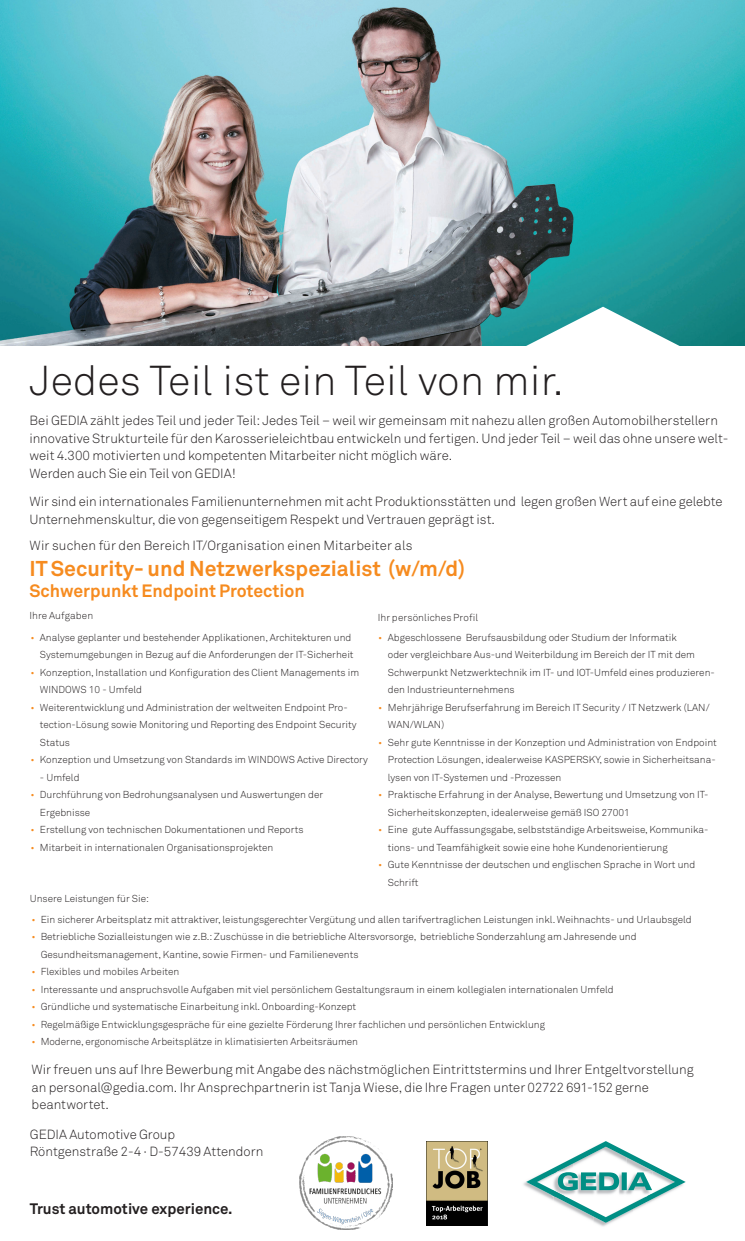
<style>
.page{position:relative;width:745px;height:1241px;background:#fff}
.page>*{position:absolute;margin:0;border:0;box-sizing:border-box;transform-origin:0 0}
.t1{font:300 41.25px "Akkurat Std";letter-spacing:.005em;color:#231f20}
.Impressum_Light-7_5p{font:700 21.25px "Akkurat Std";color:#f68b1f}
.Impressum_Light-7_5p-2{font:700 17.62px "Akkurat Std";color:#f68b1f}
.t2{font:700 15px "Akkurat Std";color:#231f20}
.Impressum_Light-7_5p-3{font:300 13.12px/17.5px "Akkurat Std";letter-spacing:-.005em;color:#231f20}
.Impressum_Light-7_5p-4{font:300 10px/17.5px "Akkurat Std";color:#231f20}
.t3{font:300 10px "Akkurat Std";color:#f68b1f}
</style>
<div class="page">
<img style="left:0;top:0;width:744px;height:345px">
<svg style="left:521px;top:306px;width:162px;height:40px"></svg>
<img style="left:594px;top:1222px;width:18px;height:5px">
<svg style="left:526px;top:1141px;width:159px;height:81px"></svg>
<img style="left:426px;top:1141px;width:61px;height:84px">
<img style="left:300px;top:1136px;width:92px;height:92px">
<p class="t1" style="left:30px;top:356px;width:535px">Jedes Teil ist ein Teil von mir.</p>
<p class="Impressum_Light-7_5p-3" style="left:30px;top:412px;width:700px">Bei GEDIA zählt jedes Teil und jeder Teil: Jedes Teil – weil wir gemeinsam mit nahezu allen großen Automobilherstellern innovative Strukturteile für den Karosserieleichtbau entwickeln und fertigen. Und jeder Teil – weil das ohne unsere welt&shy;weit 4.300 motivierten und kompetenten Mitarbeiter nicht möglich wäre.</p>
<p class="Impressum_Light-7_5p-3" style="left:30px;top:464px;width:208px">Werden auch Sie ein Teil von GEDIA!</p>
<p class="Impressum_Light-7_5p-3" style="left:30px;top:492px;width:694px">Wir sind ein internationales Familienunternehmen mit acht Produktionsstätten und legen großen Wert auf eine gelebte<br>Unternehmenskultur, die von gegenseitigem Respekt und Vertrauen geprägt ist.</p>
<p class="Impressum_Light-7_5p-3" style="left:30px;top:536px;width:384px">Wir suchen für den Bereich IT/Organisation einen Mitarbeiter als</p>
<p class="Impressum_Light-7_5p" style="left:30px;top:555px;width:437px">IT Security- und Netzwerkspezialist (w/m/d)</p>
<p class="Impressum_Light-7_5p-2" style="left:30px;top:580px;width:276px">Schwerpunkt Endpoint Protection</p>
<p class="Impressum_Light-7_5p-4" style="left:30px;top:606px;width:65px">Ihre Aufgaben</p>
<p class="Impressum_Light-7_5p-4" style="left:377px;top:608px;width:102px">Ihr persönliches Profil</p>
<p class="Impressum_Light-7_5p-4" style="left:40px;top:628px;width:315px">Analyse geplanter und bestehender Applikationen, Architekturen und<br>Systemumgebungen in Bezug auf die Anforderungen der IT-Sicherheit</p>
<p class="Impressum_Light-7_5p-4" style="left:40px;top:663px;width:320px">Konzeption, Installation und Konfiguration des Client Managements im<br>WINDOWS 10 - Umfeld</p>
<p class="Impressum_Light-7_5p-4" style="left:40px;top:698px;width:318px">Weiterentwicklung und Administration der weltweiten Endpoint Pro&shy;tection-Lösung sowie Monitoring und Reporting des Endpoint Security<br>Status</p>
<p class="Impressum_Light-7_5p-4" style="left:40px;top:751px;width:329px">Konzeption und Umsetzung von Standards im WINDOWS Active Directory</p>
<p class="Impressum_Light-7_5p-4" style="left:40px;top:768px;width:41px">- Umfeld</p>
<p class="Impressum_Light-7_5p-4" style="left:40px;top:786px;width:284px">Durchführung von Bedrohungsanalysen und Auswertungen der</p>
<p class="Impressum_Light-7_5p-4" style="left:40px;top:803px;width:52px">Ergebnisse</p>
<p class="Impressum_Light-7_5p-4" style="left:40px;top:821px;width:265px">Erstellung von technischen Dokumentationen und Reports</p>
<p class="Impressum_Light-7_5p-4" style="left:40px;top:838px;width:235px">Mitarbeit in internationalen Organisationsprojekten</p>
<p class="t3" style="left:30px;top:631px;width:6px">•</p>
<p class="t3" style="left:30px;top:666px;width:6px">•</p>
<p class="t3" style="left:30px;top:701px;width:6px">•</p>
<p class="t3" style="left:30px;top:753px;width:6px">•</p>
<p class="t3" style="left:30px;top:788px;width:6px">•</p>
<p class="t3" style="left:30px;top:823px;width:6px">•</p>
<p class="t3" style="left:30px;top:841px;width:6px">•</p>
<p class="Impressum_Light-7_5p-4" style="left:387px;top:628px;width:290px">Abgeschlossene Berufsausbildung oder Studium der Informatik</p>
<p class="Impressum_Light-7_5p-4" style="left:387px;top:646px;width:328px">oder vergleichbare Aus-und Weiterbildung im Bereich der IT mit dem<br>Schwerpunkt Netzwerktechnik im IT- und IOT-Umfeld eines produzieren&shy;den Industrieunternehmens</p>
<p class="Impressum_Light-7_5p-4" style="left:387px;top:698px;width:323px">Mehrjährige Berufserfahrung im Bereich IT Security / IT Netzwerk (LAN/<br>WAN/WLAN)</p>
<p class="Impressum_Light-7_5p-4" style="left:387px;top:733px;width:330px;text-align:justify">Sehr gute Kenntnisse in der Konzeption und Administration von Endpoint Protection Lösungen, idealerweise KASPERSKY, sowie in Sicherheitsana&shy;lysen von IT-Systemen und -Prozessen</p>
<p class="Impressum_Light-7_5p-4" style="left:387px;top:786px;width:322px">Praktische Erfahrung in der Analyse, Bewertung und Umsetzung von IT-<br>Sicherheitskonzepten, idealerweise gemäß ISO 27001</p>
<p class="Impressum_Light-7_5p-4" style="left:387px;top:821px;width:322px">Eine gute Auffassungsgabe, selbstständige Arbeitsweise, Kommunika&shy;tions- und Teamfähigkeit sowie eine hohe Kundenorientierung</p>
<p class="Impressum_Light-7_5p-4" style="left:387px;top:856px;width:309px">Gute Kenntnisse der deutschen und englischen Sprache in Wort und<br>Schrift</p>
<p class="t3" style="left:378px;top:631px;width:6px">•</p>
<p class="t3" style="left:378px;top:701px;width:6px">•</p>
<p class="t3" style="left:378px;top:736px;width:6px">•</p>
<p class="t3" style="left:378px;top:788px;width:6px">•</p>
<p class="t3" style="left:378px;top:823px;width:6px">•</p>
<p class="t3" style="left:378px;top:858px;width:6px">•</p>
<p class="Impressum_Light-7_5p-4" style="left:30px;top:889px;width:121px">Unsere Leistungen für Sie:</p>
<p class="t3" style="left:32px;top:912px;width:6px">•</p>
<p class="t3" style="left:32px;top:930px;width:6px">•</p>
<p class="t3" style="left:32px;top:965px;width:6px">•</p>
<p class="t3" style="left:32px;top:982px;width:6px">•</p>
<p class="t3" style="left:32px;top:1000px;width:6px">•</p>
<p class="t3" style="left:32px;top:1017px;width:6px">•</p>
<p class="t3" style="left:32px;top:1035px;width:6px">•</p>
<p class="Impressum_Light-7_5p-4" style="left:41px;top:910px;width:652px">Ein sicherer Arbeitsplatz mit attraktiver, leistungsgerechter Vergütung und allen tarifvertraglichen Leistungen inkl. Weihnachts- und Urlaubsgeld</p>
<p class="Impressum_Light-7_5p-4" style="left:41px;top:927px;width:597px">Betriebliche Sozialleistungen wie z.B.: Zuschüsse in die betriebliche Altersvorsorge, betriebliche Sonderzahlung am Jahresende und</p>
<p class="Impressum_Light-7_5p-4" style="left:41px;top:945px;width:319px">Gesundheitsmanagement, Kantine, sowie Firmen- und Familienevents</p>
<p class="Impressum_Light-7_5p-4" style="left:41px;top:962px;width:140px">Flexibles und mobiles Arbeiten</p>
<p class="Impressum_Light-7_5p-4" style="left:41px;top:980px;width:574px">Interessante und anspruchsvolle Aufgaben mit viel persönlichem Gestaltungsraum in einem kollegialen internationalen Umfeld</p>
<p class="Impressum_Light-7_5p-4" style="left:41px;top:997px;width:317px">Gründliche und systematische Einarbeitung inkl. Onboarding-Konzept</p>
<p class="Impressum_Light-7_5p-4" style="left:41px;top:1015px;width:505px">Regelmäßige Entwicklungsgespräche für eine gezielte Förderung Ihrer fachlichen und persönlichen Entwicklung</p>
<p class="Impressum_Light-7_5p-4" style="left:41px;top:1032px;width:319px">Moderne, ergonomische Arbeitsplätze in klimatisierten Arbeitsräumen</p>
<p class="Impressum_Light-7_5p-3" style="left:32px;top:1060px;width:663px">Wir freuen uns auf Ihre Bewerbung mit Angabe des nächstmöglichen Eintrittstermins und Ihrer Entgeltvorstellung</p>
<p class="Impressum_Light-7_5p-3" style="left:32px;top:1077px;width:618px">an personal@gedia.com. Ihr Ansprechpartnerin ist Tanja Wiese, die Ihre Fragen unter 02722 691-152 gerne</p>
<p class="Impressum_Light-7_5p-3" style="left:32px;top:1095px;width:79px">beantwortet.</p>
<p class="Impressum_Light-7_5p-3" style="left:30px;top:1124px;width:235px">GEDIA Automotive Group<br>Röntgenstraße 2-4 · D-57439 Attendorn</p>
<p class="t2" style="left:30px;top:1198px;width:204px">Trust automotive experience.</p>
</div>
